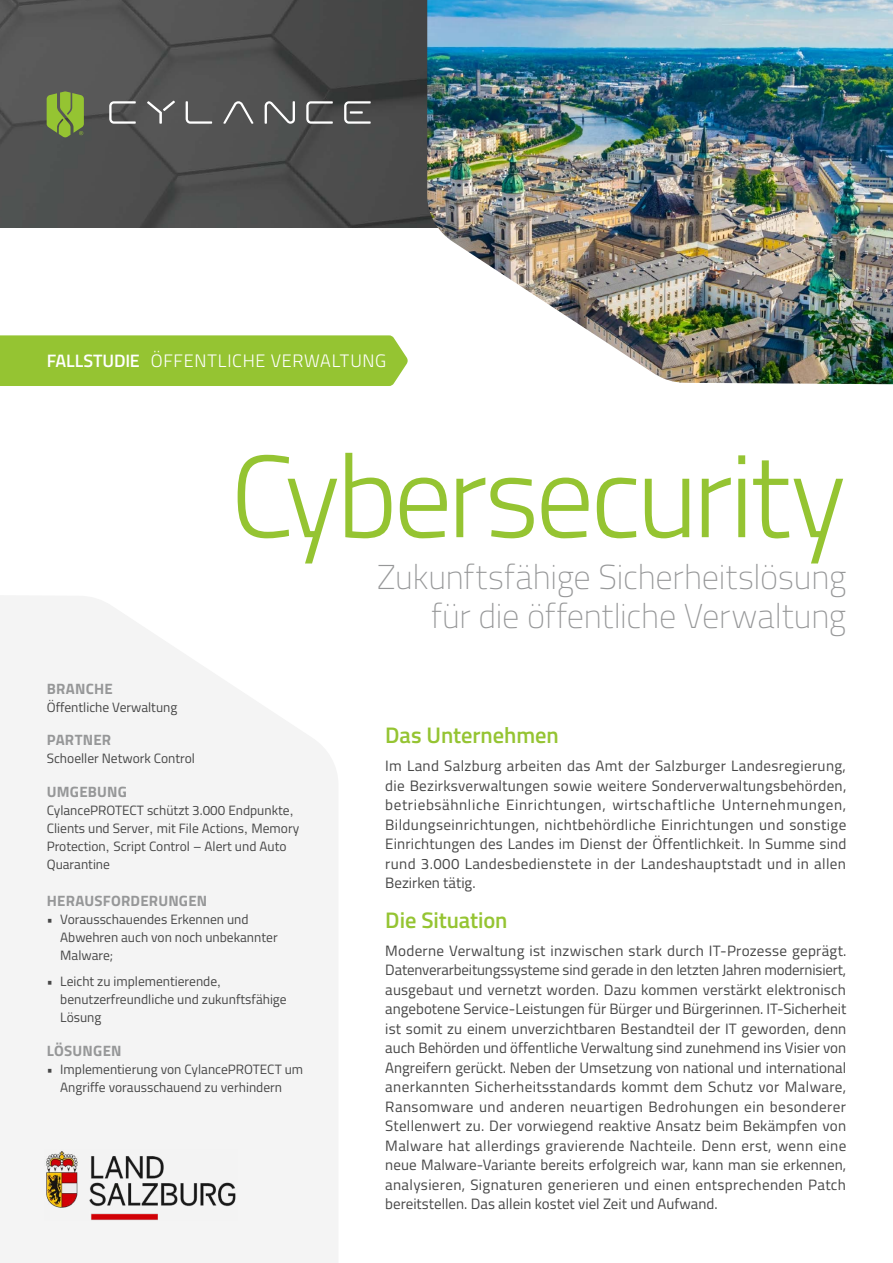
<style>
.page{position:relative;width:893px;height:1263px;background:#fff}
.page>*{position:absolute;margin:0;border:0;box-sizing:border-box;transform-origin:0 0}
.t1{font:300 116.85px "Titillium";letter-spacing:-.035em;color:#95c432}
.t2{font:100 34.35px/38.5px "Titillium";letter-spacing:-.01em;color:#969798;text-align:right}
.t3{font:600 22.5px "Titillium";letter-spacing:-.005em;color:#95c432}
.t4{font:300 18px "Titillium";letter-spacing:.04em;color:#fff}
.t5{font:15px/19.5px "Titillium";color:#474747;text-align:justify}
.t6{font:700 15px "Titillium";letter-spacing:.015em;color:#969798}
.t7{font:13.5px/18px "Titillium";color:#474747}
.s1{font-weight:600}
.s2{font-family:"Arial"}
.s3{font-weight:700}
</style>
<div class="page">
<img style="left:0;top:0;width:427px;height:227px">
<svg style="left:47px;top:91px;width:37px;height:46px;background:#82a43b"></svg>
<svg style="left:265px;top:101px;width:30px;height:23px"></svg>
<svg style="left:109px;top:101px;width:27px;height:23px"></svg>
<svg style="left:186px;top:101px;width:26px;height:23px"></svg>
<svg style="left:306px;top:101px;width:27px;height:23px"></svg>
<svg style="left:147px;top:101px;width:28px;height:23px"></svg>
<svg style="left:223px;top:101px;width:30px;height:23px"></svg>
<svg style="left:344px;top:101px;width:27px;height:23px"></svg>
<div style="left:0;top:335px;width:408px;height:51px;background:#95c432"></div>
<svg style="left:0;top:596px;width:338px;height:667px;fill:#f4f4f4"></svg>
<img style="left:45px;top:1149px;width:193px;height:71px">
<img style="left:427px;top:0;width:466px;height:384px">
<p class="t4" style="left:47px;top:348px;width:341px"><span class="s1">FALLSTUDIE</span> ÖFFENTLICHE VERWALTUNG</p>
<h1 class="t1" style="left:230px;top:412px;width:617px">Cybersecurity</h1>
<h2 class="t2" style="left:377px;top:556px;width:470px">Zukunftsfähige Sicherheitslösung für die öffentliche Verwaltung</h2>
<p class="t6" style="left:47px;top:677px;width:67px">BRANCHE</p>
<p class="t7" style="left:47px;top:697px;width:132px">Öffentliche Verwaltung</p>
<p class="t6" style="left:47px;top:729px;width:66px">PARTNER</p>
<p class="t7" style="left:47px;top:749px;width:150px">Schoeller Network Control</p>
<p class="t6" style="left:47px;top:781px;width:82px">UMGEBUNG</p>
<p class="t7" style="left:47px;top:801px;width:254px">CylancePROTECT schützt 3.000 Endpunkte<span class="s2">, </span>Clients und Server<span class="s2">,</span> mit File Actions<span class="s2">,</span> Memory Protection<span class="s2">,</span> Script Control – Alert und Auto Quarantine</p>
<p class="t6" style="left:47px;top:889px;width:162px">HERAUSFORDERUNGEN</p>
<p class="t7" style="left:60px;top:910px;width:219px;text-indent:-13px"><span class="s3">•</span> Vorausschauendes Erkennen und<br>Abwehren auch von noch unbekannter<br>Malware;</p>
<p class="t7" style="left:60px;top:972px;width:228px;text-indent:-13px"><span class="s3">•</span> Leicht zu implementierende<span class="s2">, </span>benutzerfreundliche und zukunftsfähige<br>Lösung</p>
<p class="t6" style="left:47px;top:1039px;width:76px">LÖSUNGEN</p>
<p class="t7" style="left:47px;top:1060px;width:258px;text-align:center"><span class="s3">•</span> Implementierung von CylancePROTECT um<br>Angriffe vorausschauend zu verhindern</p>
<h3 class="t3" style="left:385px;top:719px;width:175px">Das Unternehmen</h3>
<p class="t5" style="left:385px;top:755px;width:463px">Im Land Salzburg arbeiten das Amt der Salzburger Landesregierung, die Bezirksverwaltungen sowie weitere Sonderverwaltungsbehörden, betriebsähnliche Einrichtungen, wirtschaftliche Unternehmungen, Bildungseinrichtungen, nichtbehördliche Einrichtungen und sonstige Einrichtungen des Landes im Dienst der Öffentlichkeit. In Summe sind rund 3.000 Landesbedienstete in der Landeshauptstadt und in allen Bezirken tätig.</p>
<h3 class="t3" style="left:385px;top:903px;width:124px">Die Situation</h3>
<p class="t5" style="left:385px;top:940px;width:463px">Moderne Verwaltung ist inzwischen stark durch IT-Prozesse geprägt.<br>Datenverarbeitungssysteme sind gerade in den letzten Jahren modernisiert, ausgebaut und vernetzt worden. Dazu kommen verstärkt elektronisch angebotene Service-Leistungen für Bürger und Bürgerinnen. IT-Sicherheit ist somit zu einem unverzichtbaren Bestandteil der IT geworden, denn auch Behörden und öffentliche Verwaltung sind zunehmend ins Visier von Angreifern gerückt. Neben der Umsetzung von national und international anerkannten Sicherheitsstandards kommt dem Schutz vor Malware, Ransomware und anderen neuartigen Bedrohungen ein besonderer Stellenwert zu. Der vorwiegend reaktive Ansatz beim Bekämpfen von Malware hat allerdings gravierende Nachteile. Denn erst, wenn eine neue Malware-Variante bereits erfolgreich war, kann man sie erkennen, analysieren, Signaturen generieren und einen entsprechenden Patch bereitstellen. Das allein kostet viel Zeit und Aufwand.</p>
</div>
